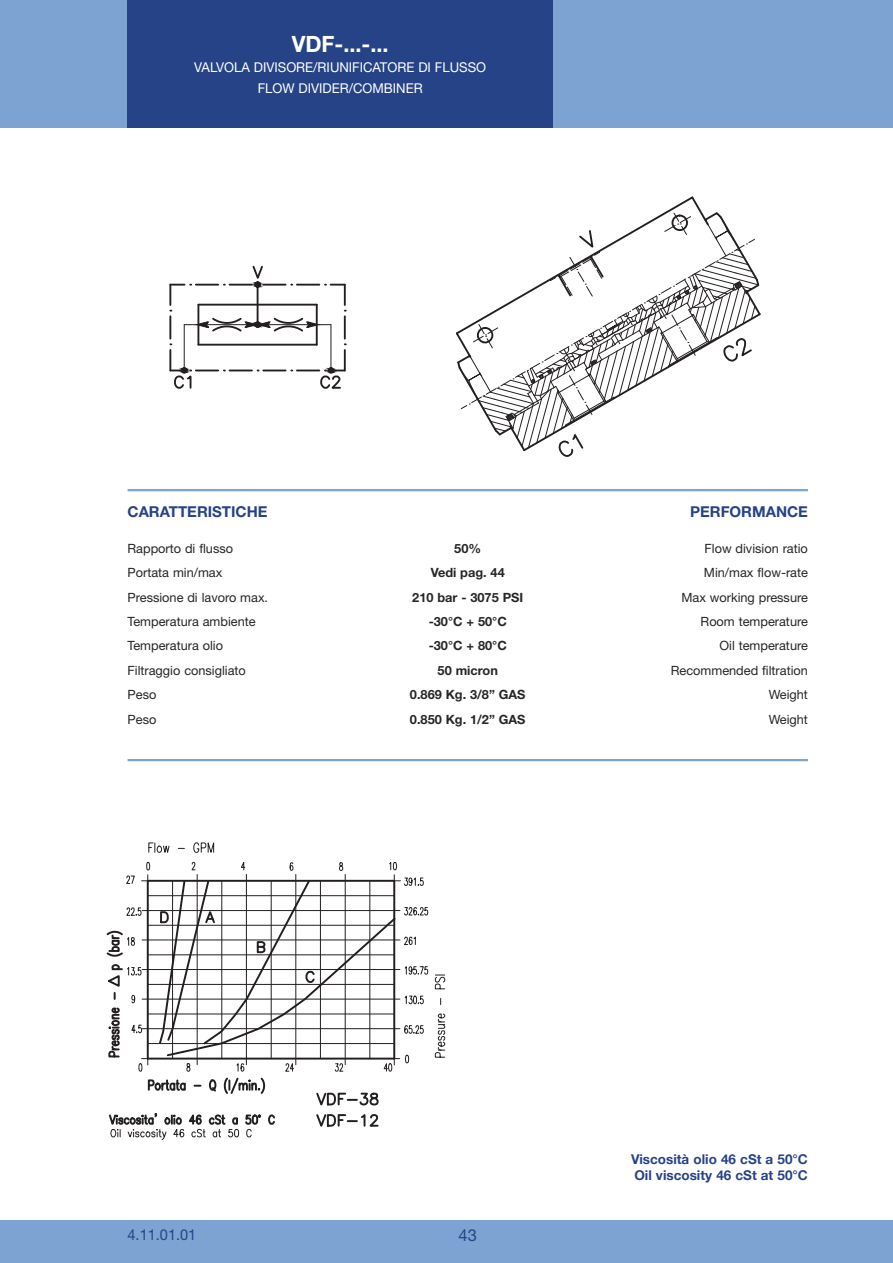
<style>
.page{position:relative;width:893px;height:1263px;background:#fff}
.page>*{position:absolute;margin:0;border:0;box-sizing:border-box;transform-origin:0 0}
.t1{font:700 22.5px "Helvetica Neue";color:#fff}
.t2{font:16.5px "Helvetica Neue";color:#264387}
.t3{font:700 15px "Helvetica Neue";color:#264387}
.t4{font:15px "Helvetica Neue";color:#264387}
.t5{font:13.5px/21px "Helvetica Neue";color:#fff;text-align:center}
.t6{font:700 13.5px/15.8px "Helvetica Neue";color:#264387}
.t7{font:12.75px/24.5px "Helvetica Neue";color:#272627}
.t8{font:700 12.75px/24.5px "Helvetica Neue";color:#272627;text-align:center}
</style>
<div class="page">
<div style="left:0;top:0;width:893px;height:128px;background:#7ca3d1"></div>
<div style="left:128px;top:0;width:425px;height:128px;background:#264387"></div>
<div style="left:0;top:1220px;width:893px;height:43px;background:#7ca3d1"></div>
<hr style="left:128px;top:489px;width:680px;height:2px;background:#7ca3d1">
<hr style="left:128px;top:759px;width:680px;height:2px;background:#7ca3d1">
<svg style="left:456px;top:196px;width:305px;height:261px"></svg>
<svg style="left:170px;top:284px;width:21px;height:2px"></svg>
<hr style="left:196px;top:284px;width:22px;height:2px;background:#231f20">
<hr style="left:230px;top:284px;width:22px;height:2px;background:#231f20">
<hr style="left:263px;top:284px;width:23px;height:2px;background:#231f20">
<hr style="left:297px;top:284px;width:22px;height:2px;background:#231f20">
<svg style="left:325px;top:284px;width:20px;height:2px"></svg>
<svg style="left:224px;top:370px;width:28px;height:1px"></svg>
<hr style="left:184px;top:324px;width:147px;height:1px;background:#231f20">
<hr style="left:198px;top:304px;width:119px;height:2px;background:#231f20">
<hr style="left:198px;top:344px;width:119px;height:2px;background:#231f20">
<hr style="left:169px;top:350px;width:2px;height:20px;background:#231f20">
<hr style="left:169px;top:316px;width:2px;height:23px;background:#231f20">
<hr style="left:169px;top:285px;width:2px;height:20px;background:#231f20">
<hr style="left:184px;top:325px;width:1px;height:45px;background:#231f20">
<hr style="left:257px;top:285px;width:2px;height:40px;background:#231f20">
<hr style="left:197px;top:305px;width:2px;height:40px;background:#231f20">
<hr style="left:344px;top:350px;width:2px;height:20px;background:#231f20">
<hr style="left:344px;top:316px;width:2px;height:23px;background:#231f20">
<hr style="left:344px;top:285px;width:2px;height:20px;background:#231f20">
<hr style="left:331px;top:325px;width:1px;height:45px;background:#231f20">
<hr style="left:316px;top:305px;width:2px;height:40px;background:#231f20">
<svg style="left:258px;top:367px;width:87px;height:22px"></svg>
<div style="left:328px;top:367px;width:6px;height:7px;border:2px solid #231f20;border-radius:50%"></div>
<svg style="left:170px;top:367px;width:48px;height:22px"></svg>
<div style="left:181px;top:367px;width:7px;height:7px;border:2px solid #231f20;border-radius:50%"></div>
<svg style="left:191px;top:316px;width:128px;height:17px"></svg>
<div style="left:254px;top:321px;width:7px;height:7px;border:2px solid #231f20;border-radius:50%"></div>
<svg style="left:251px;top:265px;width:13px;height:23px"></svg>
<div style="left:254px;top:281px;width:7px;height:7px;border:2px solid #231f20;border-radius:50%"></div>
<svg style="left:435px;top:1013px;width:10px;height:45px"></svg>
<svg style="left:435px;top:975px;width:10px;height:14px"></svg>
<svg style="left:106px;top:842px;width:322px;height:298px"></svg>
<h1 class="t1" style="left:292px;top:36px;width:99px">VDF-...-...</h1>
<p class="t5" style="left:194px;top:58px;width:293px">VALVOLA DIVISORE/RIUNIFICATORE DI FLUSSO<br>FLOW DIVIDER/COMBINER</p>
<p class="t3" style="left:128px;top:506px;width:141px">CARATTERISTICHE</p>
<p class="t7" style="left:128px;top:537px;width:142px">Rapporto di flusso<br>Portata min/max<br>Pressione di lavoro max.<br>Temperatura ambiente<br>Temperatura olio<br>Filtraggio consigliato<br>Peso<br>Peso</p>
<p class="t8" style="left:410px;top:537px;width:117px">50%<br>Vedi pag. 44<br>210 bar - 3075 PSI -30°C + 50°C<br>-30°C + 80°C<br>50 micron<br>0.869 Kg. 3/8” GAS<br>0.850 Kg. 1/2” GAS</p>
<p class="t3" style="left:690px;top:506px;width:119px">PERFORMANCE</p>
<p class="t7" style="left:671px;top:537px;width:139px;text-align:right">Flow division ratio<br>Min/max flow-rate<br>Max working pressure<br>Room temperature<br>Oil temperature<br>Recommended filtration<br>Weight<br>Weight</p>
<p class="t4" style="left:128px;top:1229px;width:70px">4.11.01.01</p>
<p class="t2" style="left:459px;top:1229px;width:20px">43</p>
<p class="t6" style="left:631px;top:1151px;width:178px">Viscosità olio 46 cSt a 50°C<br>Oil viscosity 46 cSt at 50°C</p>
</div>
